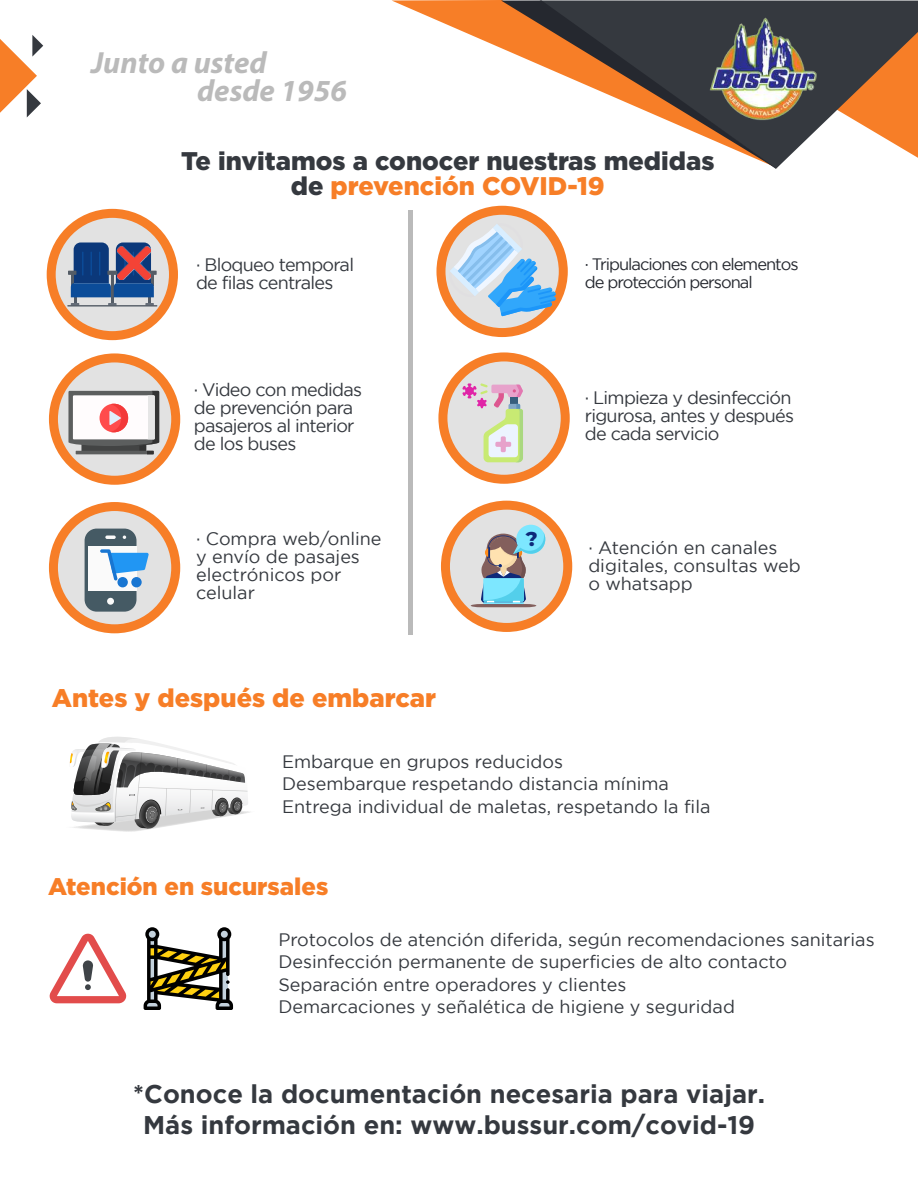
<style>
.page{position:relative;width:918px;height:1188px;background:#fff}
.page>*{position:absolute;margin:0;border:0;box-sizing:border-box;transform-origin:0 0}
.t1{font:italic 700 30.75px/27.6px "Myriad Pro";color:#bababa}
.t2{font:700 25.5px/31.5px "Gotham";color:#35393f;text-align:center}
.t3{font:900 25.5px/25.5px "Gotham";color:#35393f;text-align:center}
.t4{font:900 25.5px "Gotham";color:#f77e27}
.t5{font:900 24px "Gotham";color:#f77e27}
.t6{font:800 19.95px "Montserrat";color:#0d297a}
.t7{font:18px/18px "Gotham";color:#35393f}
.t8{font:18px/18px "Gotham";letter-spacing:-.04em;color:#35393f}
.t9{font:16.5px/18px "Gotham";letter-spacing:-.06em;color:#25282f}
.s1{color:#f77e27}
</style>
<div class="page">
<svg style="left:392px;top:0;width:109px;height:48px"></svg>
<svg style="left:777px;top:0;width:141px;height:169px"></svg>
<svg style="left:501px;top:0;width:276px;height:169px"></svg>
<img style="left:706px;top:14px;width:114px;height:108px">
<svg style="left:0;top:35px;width:43px;height:82px"></svg>
<svg style="left:443px;top:357px;width:122px;height:122px;background:#e5d2c4"></svg>
<div style="left:438px;top:352px;width:132px;height:132px;border:9px solid #f77e27;border-radius:50%"></div>
<svg style="left:462px;top:383px;width:61px;height:79px;background:#dad2ca"></svg>
<svg style="left:51px;top:213px;width:122px;height:123px;background:#e5cfbe"></svg>
<div style="left:47px;top:209px;width:131px;height:131px;border:9px solid #f77e27;border-radius:50%"></div>
<hr style="left:67px;top:305px;width:90px;height:2px;background:#545c66">
<svg style="left:68px;top:242px;width:89px;height:64px;background:#52739f"></svg>
<svg style="left:107px;top:271px;width:10px;height:4px"></svg>
<img style="left:118px;top:247px;width:32px;height:32px">
<svg style="left:441px;top:210px;width:122px;height:123px"></svg>
<div style="left:436px;top:206px;width:132px;height:131px;border:9px solid #f77e27;border-radius:50%"></div>
<svg style="left:449px;top:223px;width:107px;height:93px;background:#b2cbdf"></svg>
<svg style="left:53px;top:358px;width:123px;height:122px;background:#e4cdbc"></svg>
<div style="left:49px;top:353px;width:131px;height:132px;border:9px solid #f77e27;border-radius:50%"></div>
<svg style="left:68px;top:391px;width:91px;height:63px"></svg>
<svg style="left:53px;top:507px;width:123px;height:122px;background:#e3d1c4"></svg>
<div style="left:49px;top:502px;width:131px;height:131px;border:9px solid #f77e27;border-radius:50%"></div>
<div style="left:85px;top:529px;width:51px;height:83px;background:#455a64;border-radius:12px"></div>
<div style="left:88px;top:546px;width:48px;height:45px;background:#fafafa"></div>
<div style="left:107px;top:598px;width:7px;height:7px;background:#fafafa;border-radius:50%"></div>
<svg style="left:105px;top:536px;width:11px;height:3px"></svg>
<svg style="left:100px;top:549px;width:49px;height:31px"></svg>
<div style="left:117px;top:577px;width:11px;height:10px;background:#1976d2;border-radius:50%"></div>
<div style="left:131px;top:577px;width:11px;height:10px;background:#1976d2;border-radius:50%"></div>
<svg style="left:445px;top:505px;width:123px;height:122px;background:#e5cdbc"></svg>
<div style="left:441px;top:501px;width:131px;height:131px;border:9px solid #f77e27;border-radius:50%"></div>
<svg style="left:471px;top:525px;width:74px;height:82px;background:#abc2c8"></svg>
<svg style="left:69px;top:737px;width:181px;height:95px"></svg>
<svg style="left:49px;top:933px;width:78px;height:70px"></svg>
<svg style="left:144px;top:927px;width:89px;height:83px"></svg>
<hr style="left:408px;top:210px;width:4px;height:425px;background:#bababa">
<h1 class="t1" style="left:197px;top:48px;width:151px;text-indent:-106px">Junto a usted desde 1956</h1>
<h2 class="t3" style="left:181px;top:147px;width:535px">Te invitamos a conocer nuestras medidas de <span class="s1">prevención COVID-19</span></h2>
<p class="t8" style="left:196px;top:255px;width:160px">· Bloqueo temporal de filas centrales</p>
<p class="t9" style="left:585px;top:255px;width:215px">· Tripulaciones con elementos de protección personal</p>
<p class="t8" style="left:194px;top:381px;width:170px">· Video con medidas de prevención para pasajeros al interior de los buses</p>
<p class="t8" style="left:585px;top:389px;width:211px">· Limpieza y desinfección rigurosa, antes y después de cada servicio</p>
<p class="t7" style="left:196px;top:530px;width:187px">· Compra web/online y envío de pasajes electrónicos por celular</p>
<p class="t7" style="left:588px;top:538px;width:214px">· Atención en canales digitales, consultas web o whatsapp</p>
<p class="t6" style="left:526px;top:525px;width:13px">?</p>
<h2 class="t4" style="left:52px;top:683px;width:386px">Antes y después de embarcar</h2>
<p class="t7" style="left:282px;top:750px;width:430px;line-height:22.5px">Embarque en grupos reducidos<br>Desembarque respetando distancia mínima<br>Entrega individual de maletas, respetando la fila</p>
<h3 class="t5" style="left:48px;top:873px;width:282px">Atención en sucursales</h3>
<p class="t7" style="left:278px;top:928px;width:598px;line-height:22.5px">Protocolos de atención diferida, según recomendaciones sanitarias Desinfección permanente de superficies de alto contacto Separación entre operadores y clientes<br>Demarcaciones y señalética de higiene y seguridad</p>
<h2 class="t2" style="left:133px;top:1077px;width:633px">*Conoce la documentación necesaria para viajar.<br>Más información en: www.bussur.com/covid-19</h2>
</div>
